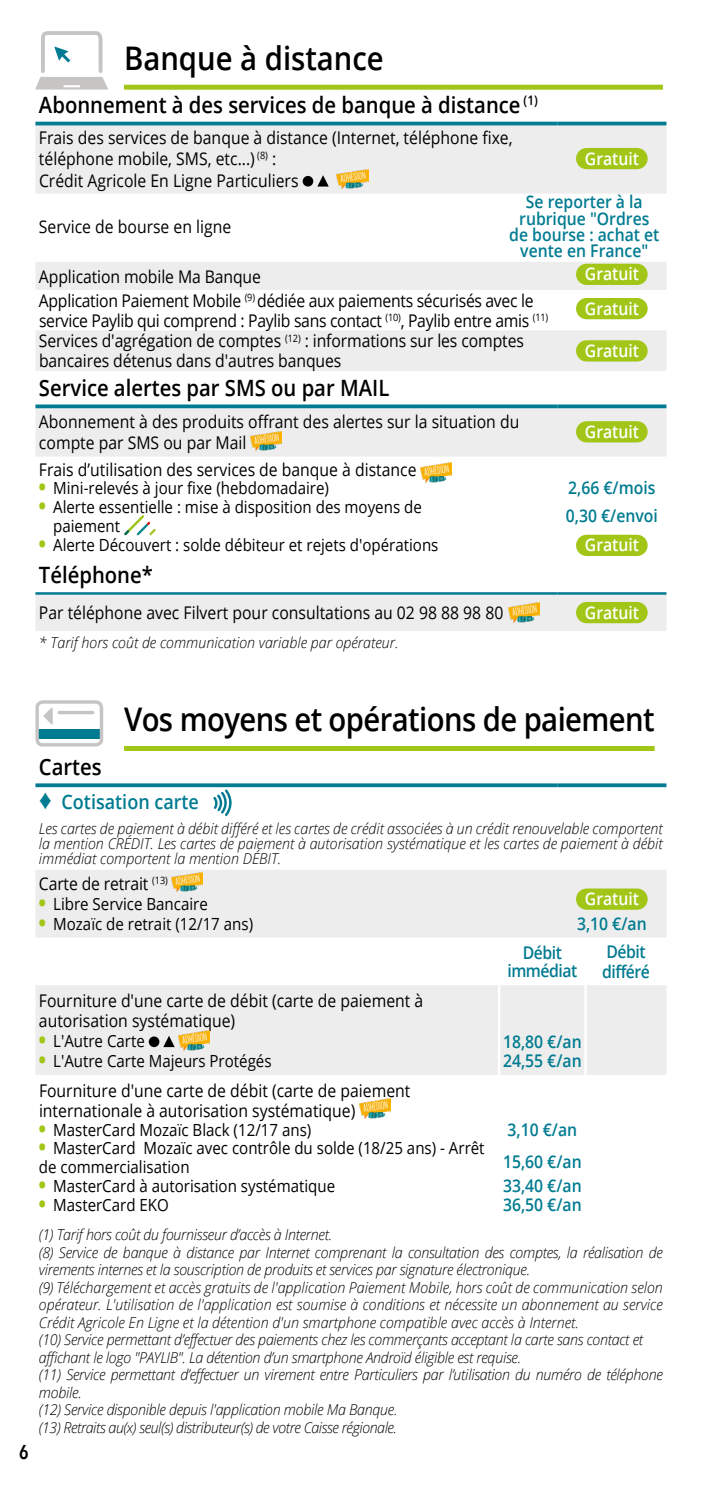
<style>
.page{position:relative;width:709px;height:1489px;background:#fff}
.page>*{position:absolute;margin:0;border:0;box-sizing:border-box;transform-origin:0 0}
.t1{font:600 32.5px "Open Sans";letter-spacing:-.02em;color:#000;scale:.9 1}
.t2{font:600 32.5px "Open Sans";color:#000;scale:.9 1}
.t3{font:600 22.5px "Open Sans";color:#000;scale:.9 1}
.t4{font:600 20px "Open Sans";color:#007b91;scale:.9 1}
.t5{font:600 20px "Avenir Next Condensed";color:#000;scale:.95 1}
.t6{font:17.5px/20px "Open Sans";color:#000;scale:.9 1}
.t7{font:600 17.5px/16.2px "Open Sans";color:#007b91;scale:.9 1}
.t8{font:17.5px/20px "Open Sans";letter-spacing:-.02em;color:#000;scale:.9 1}
.t9{font:600 17.5px "Open Sans";color:#fff;scale:.9 1}
.t10{font:600 17.5px/17.5px "Open Sans";letter-spacing:-.03em;color:#007b91;text-align:center;scale:.9 1}
.t11{font:16.75px/18.8px "Open Sans";color:#000;scale:.9 1}
.t12{font:italic 300 15px/17.5px "Open Sans";letter-spacing:-.02em;color:#000;scale:.95 1}
.t13{font:italic 300 15px "Open Sans";color:#000;scale:.95 1}
.s1{font-weight:800;font-size:20px;color:#a2c617}
.s2{font-family:"Arial";font-weight:900;font-size:27.5px}
</style>
<div class="page">
<div style="left:35px;top:408px;width:631px;height:48px;background:#ededed"></div>
<div style="left:35px;top:594px;width:631px;height:37px;background:#ededed"></div>
<svg style="left:35px;top:404px;width:522px;height:4px;background:#1f8b9e"></svg>
<svg style="left:557px;top:404px;width:109px;height:4px"></svg>
<hr style="left:35px;top:592px;width:522px;height:2px;background:#007b91">
<hr style="left:557px;top:592px;width:109px;height:2px;background:#007b91">
<img style="left:251px;top:431px;width:31px;height:20px">
<div style="left:576px;top:421px;width:71px;height:21px;background:#a2c617;border-radius:11px"></div>
<img style="left:420px;top:462px;width:32px;height:20px">
<img style="left:124px;top:515px;width:20px;height:20px">
<img style="left:136px;top:521px;width:14px;height:14px">
<svg style="left:149px;top:528px;width:7px;height:7px"></svg>
<div style="left:576px;top:534px;width:71px;height:22px;background:#a2c617;border-radius:11px"></div>
<div style="left:576px;top:602px;width:71px;height:21px;background:#a2c617;border-radius:11px"></div>
<img style="left:508px;top:603px;width:32px;height:19px">
<div style="left:36px;top:985px;width:630px;height:89px;background:#ededed"></div>
<hr style="left:498px;top:985px;width:2px;height:89px;background:#fff">
<hr style="left:584px;top:985px;width:3px;height:89px;background:#fff">
<div style="left:149px;top:1036px;width:10px;height:11px;background:#000;border-radius:50%"></div>
<svg style="left:163px;top:1035px;width:12px;height:12px"></svg>
<img style="left:179px;top:1030px;width:31px;height:20px">
<img style="left:359px;top:1098px;width:31px;height:19px">
<div style="left:36px;top:870px;width:630px;height:67px;background:#ededed"></div>
<svg style="left:35px;top:783px;width:522px;height:4px;background:#1a889c"></svg>
<svg style="left:557px;top:783px;width:109px;height:4px"></svg>
<div style="left:124px;top:746px;width:530px;height:5px;background:#a2c617"></div>
<img style="left:172px;top:872px;width:31px;height:19px">
<div style="left:576px;top:888px;width:71px;height:21px;background:#a2c617;border-radius:11px"></div>
<svg style="left:35px;top:700px;width:68px;height:46px"></svg>
<svg style="left:213px;top:789px;width:19px;height:27px"></svg>
<svg style="left:35px;top:125px;width:631px;height:246px;fill:#ededed"></svg>
<hr style="left:35px;top:122px;width:522px;height:3px;background:#007b91">
<hr style="left:557px;top:122px;width:109px;height:3px;background:#007b91">
<div style="left:124px;top:85px;width:539px;height:5px;background:#a2c617"></div>
<div style="left:303px;top:176px;width:10px;height:10px;background:#000;border-radius:50%"></div>
<svg style="left:317px;top:175px;width:12px;height:11px"></svg>
<img style="left:337px;top:169px;width:31px;height:19px">
<div style="left:576px;top:148px;width:71px;height:21px;background:#a2c617;border-radius:11px"></div>
<div style="left:576px;top:264px;width:71px;height:21px;background:#a2c617;border-radius:11px"></div>
<div style="left:576px;top:298px;width:71px;height:21px;background:#a2c617;border-radius:11px"></div>
<div style="left:576px;top:340px;width:71px;height:21px;background:#a2c617;border-radius:11px"></div>
<svg style="left:35px;top:31px;width:73px;height:58px"></svg>
<h1 class="t2" style="left:124px;top:36px;width:290px">Banque à distance</h1>
<h2 class="t3" style="left:39px;top:89px;width:556px">Abonnement à des services de banque à distance <sup>(1)</sup></h2>
<p class="t6" style="left:39px;top:127px;width:528px;line-height:21.2px">Frais des services de banque à distance (Internet, téléphone fixe, téléphone mobile, SMS, etc...) <sup>(8)</sup> :<br>Crédit Agricole En Ligne Particuliers</p>
<p class="t9" style="left:585px;top:146px;width:62px">Gratuit</p>
<p class="t7" style="left:509px;top:194px;width:168px;text-align:center">Se reporter à la rubrique "Ordres de bourse : achat et vente en France"</p>
<p class="t6" style="left:39px;top:216px;width:215px">Service de bourse en ligne</p>
<p class="t6" style="left:39px;top:266px;width:248px">Application mobile Ma Banque</p>
<p class="t9" style="left:585px;top:262px;width:62px">Gratuit</p>
<p class="t8" style="left:39px;top:290px;width:567px">Application Paiement Mobile <sup>(9)</sup> dédiée aux paiements sécurisés avec le service Paylib qui comprend : Paylib sans contact <sup>(10)</sup>, Paylib entre amis <sup>(11)</sup></p>
<p class="t9" style="left:585px;top:296px;width:62px">Gratuit</p>
<p class="t6" style="left:39px;top:330px;width:540px">Services d'agrégation de comptes <sup>(12)</sup> : informations sur les comptes bancaires détenus dans d'autres banques</p>
<p class="t9" style="left:585px;top:338px;width:62px">Gratuit</p>
<h2 class="t3" style="left:39px;top:372px;width:391px">Service alertes par SMS ou par MAIL</h2>
<p class="t6" style="left:39px;top:411px;width:535px">Abonnement à des produits offrant des alertes sur la situation du compte par SMS ou par Mail</p>
<p class="t9" style="left:585px;top:419px;width:62px">Gratuit</p>
<p class="t6" style="left:39px;top:459px;width:421px">Frais d’utilisation des services de banque à distance</p>
<p class="t11" style="left:39px;top:478px;width:324px"><span class="s1">•</span> Mini-relevés à jour fixe (hebdomadaire)</p>
<p class="t11" style="left:53px;top:497px;width:411px;text-indent:-14px"><span class="s1">•</span> Alerte essentielle : mise à disposition des moyens de paiement</p>
<p class="t11" style="left:39px;top:535px;width:445px"><span class="s1">•</span> Alerte Découvert : solde débiteur et rejets d'opérations</p>
<p class="t7" style="left:566px;top:474px;width:104px;line-height:27.5px">2,66 €/mois<br>0,30 €/envoi</p>
<p class="t9" style="left:585px;top:533px;width:62px">Gratuit</p>
<h2 class="t3" style="left:39px;top:559px;width:128px">Téléphone*</h2>
<p class="t6" style="left:39px;top:602px;width:517px">Par téléphone avec Filvert pour consultations au 02 98 88 98 80</p>
<p class="t9" style="left:585px;top:600px;width:62px">Gratuit</p>
<p class="t13" style="left:39px;top:632px;width:380px">* Tarif hors coût de communication variable par opérateur.</p>
<h3 class="t5" style="left:19px;top:1434px;width:11px">6</h3>
<h1 class="t1" style="left:124px;top:696px;width:591px">Vos moyens et opérations de paiement</h1>
<h2 class="t3" style="left:39px;top:751px;width:71px">Cartes</h2>
<h3 class="t4" style="left:39px;top:788px;width:179px"><span class="s2">♦</span> Cotisation carte</h3>
<p class="t12" style="left:39px;top:820px;width:658px;line-height:15px;text-align:justify">Les cartes de paiement à débit différé et les cartes de crédit associées à un crédit renouvelable comportent la mention CRÉDIT. Les cartes de paiement à autorisation systématique et les cartes de paiement à débit immédiat comportent la mention DÉBIT.</p>
<p class="t6" style="left:39px;top:872px;width:145px">Carte de retrait <sup>(13)</sup></p>
<p class="t11" style="left:39px;top:893px;width:189px"><span class="s1">•</span> Libre Service Bancaire</p>
<p class="t11" style="left:39px;top:913px;width:239px"><span class="s1">•</span> Mozaïc de retrait (12/17 ans)</p>
<p class="t9" style="left:585px;top:886px;width:62px">Gratuit</p>
<p class="t7" style="left:577px;top:914px;width:79px">3,10 €/an</p>
<p class="t6" style="left:39px;top:990px;width:428px">Fourniture d'une carte de débit (carte de paiement à autorisation systématique)</p>
<p class="t11" style="left:39px;top:1031px;width:119px"><span class="s1">•</span> L'Autre Carte</p>
<p class="t11" style="left:39px;top:1051px;width:260px"><span class="s1">•</span> L'Autre Carte Majeurs Protégés</p>
<p class="t6" style="left:39px;top:1079px;width:414px">Fourniture d'une carte de débit (carte de paiement internationale à autorisation systématique)</p>
<p class="t11" style="left:39px;top:1119px;width:304px"><span class="s1">•</span> MasterCard Mozaïc Black (12/17 ans)</p>
<p class="t11" style="left:39px;top:1138px;width:496px"><span class="s1">•</span> MasterCard Mozaïc avec contrôle du solde (18/25 ans) - Arrêt de commercialisation</p>
<p class="t11" style="left:39px;top:1175px;width:330px"><span class="s1">•</span> MasterCard à autorisation systématique</p>
<p class="t11" style="left:39px;top:1194px;width:146px"><span class="s1">•</span> MasterCard EKO</p>
<p class="t10" style="left:507px;top:943px;width:79px">Débit immédiat</p>
<p class="t10" style="left:602px;top:941px;width:55px;line-height:20px;text-align:left">Débit différé</p>
<p class="t7" style="left:503px;top:1032px;width:89px;line-height:18.8px">18,80 €/an<br>24,55 €/an</p>
<p class="t7" style="left:503px;top:1112px;width:89px;line-height:32.5px">3,10 €/an<br>15,60 €/an</p>
<p class="t7" style="left:503px;top:1175px;width:89px;line-height:18.8px">33,40 €/an<br>36,50 €/an</p>
<p class="t12" style="left:39px;top:1225px;width:658px">(1) Tarif hors coût du fournisseur d’accès à Internet.<br>(8) Service de banque à distance par Internet comprenant la consultation des comptes, la réalisation de virements internes et la souscription de produits et services par signature électronique.<br>(9) Téléchargement et accès gratuits de l'application Paiement Mobile, hors coût de communication selon opérateur. L'utilisation de l'application est soumise à conditions et nécessite un abonnement au service Crédit Agricole En Ligne et la détention d'un smartphone compatible avec accès à Internet.<br>(10) Service permettant d’effectuer des paiements chez les commerçants acceptant la carte sans contact et affichant le logo "PAYLIB". La détention d’un smartphone Androïd éligible est requise.<br>(11) Service permettant d’effectuer un virement entre Particuliers par l’utilisation du numéro de téléphone mobile.<br>(12) Service disponible depuis l'application mobile Ma Banque.<br>(13) Retraits au(x) seul(s) distributeur(s) de votre Caisse régionale.</p>
</div>
